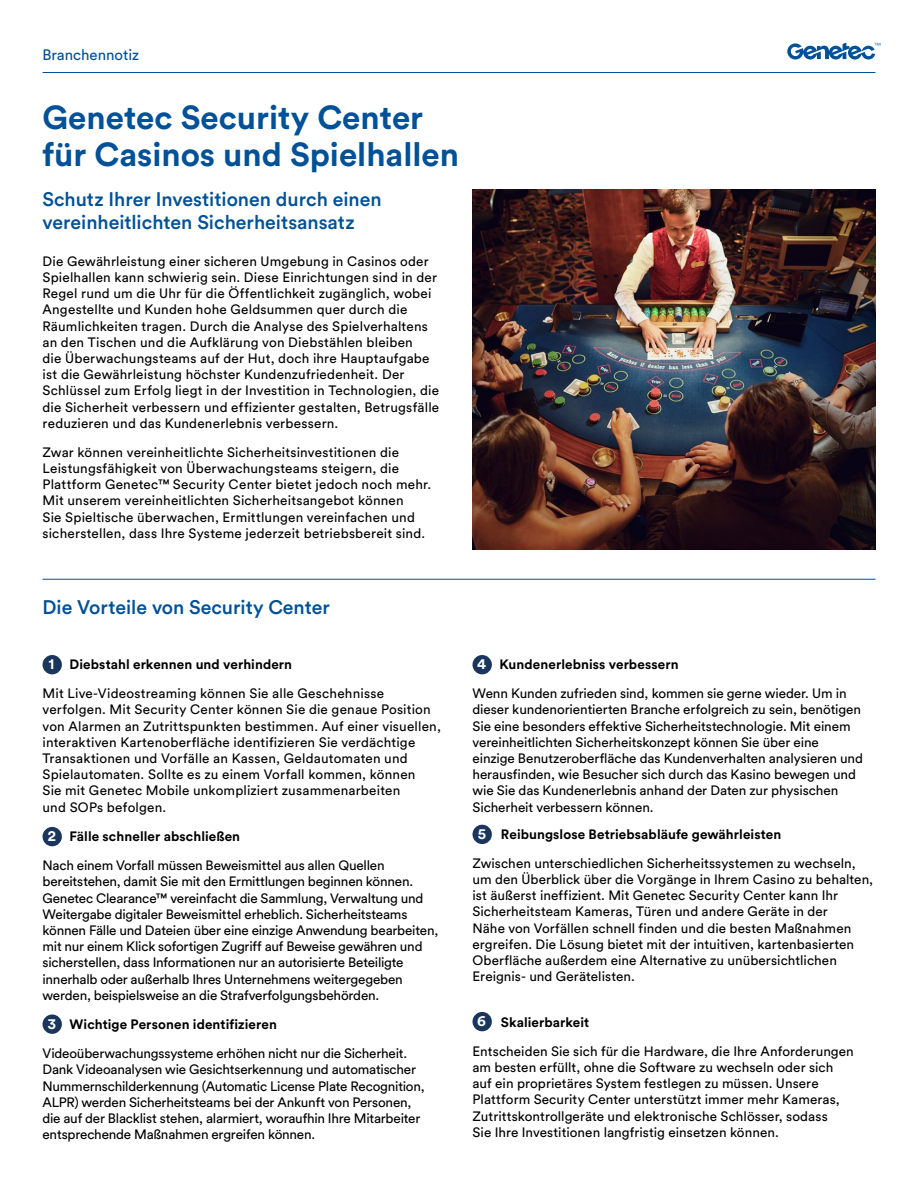
<style>
.page{position:relative;width:918px;height:1188px;background:#fff}
.page>*{position:absolute;margin:0;border:0;box-sizing:border-box;transform-origin:0 0}
.Document_Title{font:700 33px/37.5px "Circular Pro";color:#005197}
.Section_Heading_-_Ru{font:500 19.5px/23.4px "Circular Pro";color:#005197}
.Document_Type{font:15px "Circular Pro";color:#005197}
.Body_Text{font:700 15px "Circular Pro";color:#fcfeff}
.Body_Text-2{font:13.5px/16.2px "Circular Pro";letter-spacing:.005em;color:#000}
.Body_Text-3{font:13.5px/16.2px "Circular Pro";letter-spacing:-.015em;color:#000}
.Body_Text-4{font:700 13.5px "Circular Pro";letter-spacing:.005em;color:#000}
</style>
<div class="page">
<hr style="left:43px;top:72px;width:832px;height:1px;background:#005197">
<svg style="left:787px;top:43px;width:93px;height:17px"></svg>
<hr style="left:43px;top:579px;width:832px;height:1px;background:#005197">
<div style="left:43px;top:655px;width:19px;height:19px;background:#1b365d;border-radius:50%"></div>
<div style="left:43px;top:827px;width:19px;height:19px;background:#1b365d;border-radius:50%"></div>
<div style="left:43px;top:1015px;width:19px;height:19px;background:#1b365d;border-radius:50%"></div>
<div style="left:472px;top:655px;width:20px;height:19px;background:#1b365d;border-radius:50%"></div>
<div style="left:472px;top:825px;width:20px;height:19px;background:#1b365d;border-radius:50%"></div>
<div style="left:472px;top:1012px;width:20px;height:19px;background:#1b365d;border-radius:50%"></div>
<img style="left:472px;top:190px;width:403px;height:360px">
<p class="Document_Type" style="left:43px;top:44px;width:98px">Branchennotiz</p>
<p class="Document_Title" style="left:43px;top:97px;width:418px">Genetec Security Center für Casinos und Spielhallen</p>
<p class="Section_Heading_-_Ru" style="left:43px;top:186px;width:341px">Schutz Ihrer Investitionen durch einen vereinheitlichten Sicherheitsansatz</p>
<p class="Body_Text-2" style="left:43px;top:252px;width:398px">Die Gewährleistung einer sicheren Umgebung in Casinos oder Spielhallen kann schwierig sein. Diese Einrichtungen sind in der Regel rund um die Uhr für die Öffentlichkeit zugänglich, wobei Angestellte und Kunden hohe Geldsummen quer durch die Räumlichkeiten tragen. Durch die Analyse des Spielverhaltens an den Tischen und die Aufklärung von Diebstählen bleiben<br>die Überwachungsteams auf der Hut, doch ihre Hauptaufgabe ist die Gewährleistung höchster Kundenzufriedenheit. Der Schlüssel zum Erfolg liegt in der Investition in Technologien, die die Sicherheit verbessern und effizienter gestalten, Betrugsfälle reduzieren und das Kundenerlebnis verbessern.</p>
<p class="Body_Text-2" style="left:43px;top:443px;width:390px">Zwar können vereinheitlichte Sicherheitsinvestitionen die Leistungsfähigkeit von Überwachungsteams steigern, die Plattform Genetec™ Security Center bietet jedoch noch mehr.<br>Mit unserem vereinheitlichten Sicherheitsangebot können<br>Sie Spieltische überwachen, Ermittlungen vereinfachen und sicherstellen, dass Ihre Systeme jederzeit betriebsbereit sind.</p>
<p class="Section_Heading_-_Ru" style="left:43px;top:594px;width:289px">Die Vorteile von Security Center</p>
<p class="Body_Text-4" style="left:70px;top:655px;width:224px">Diebstahl erkennen und verhindern</p>
<p class="Body_Text-2" style="left:43px;top:685px;width:400px">Mit Live-Videostreaming können Sie alle Geschehnisse verfolgen. Mit Security Center können Sie die genaue Position von Alarmen an Zutrittspunkten bestimmen. Auf einer visuellen, interaktiven Kartenoberfläche identifizieren Sie verdächtige Transaktionen und Vorfälle an Kassen, Geldautomaten und Spielautomaten. Sollte es zu einem Vorfall kommen, können<br>Sie mit Genetec Mobile unkompliziert zusammenarbeiten<br>und SOPs befolgen.</p>
<p class="Body_Text-4" style="left:70px;top:827px;width:172px">Fälle schneller abschließen</p>
<p class="Body_Text-3" style="left:43px;top:857px;width:397px">Nach einem Vorfall müssen Beweismittel aus allen Quellen bereitstehen, damit Sie mit den Ermittlungen beginnen können.<br>Genetec Clearance™ vereinfacht die Sammlung, Verwaltung und Weitergabe digitaler Beweismittel erheblich. Sicherheitsteams können Fälle und Dateien über eine einzige Anwendung bearbeiten, mit nur einem Klick sofortigen Zugriff auf Beweise gewähren und sicherstellen, dass Informationen nur an autorisierte Beteiligte innerhalb oder außerhalb Ihres Unternehmens weitergegeben werden, beispielsweise an die Strafverfolgungsbehörden.</p>
<p class="Body_Text-4" style="left:70px;top:1015px;width:209px">Wichtige Personen identifizieren</p>
<p class="Body_Text-3" style="left:43px;top:1045px;width:384px">Videoüberwachungssysteme erhöhen nicht nur die Sicherheit.<br>Dank Videoanalysen wie Gesichtserkennung und automatischer Nummernschilderkennung (Automatic License Plate Recognition, ALPR) werden Sicherheitsteams bei der Ankunft von Personen, die auf der Blacklist stehen, alarmiert, woraufhin Ihre Mitarbeiter entsprechende Maßnahmen ergreifen können.</p>
<p class="Body_Text" style="left:49px;top:654px;width:7px">1</p>
<p class="Body_Text" style="left:48px;top:826px;width:10px">2</p>
<p class="Body_Text" style="left:48px;top:1013px;width:10px">3</p>
<p class="Body_Text-4" style="left:500px;top:655px;width:181px">Kundenerlebniss verbessern</p>
<p class="Body_Text-2" style="left:472px;top:685px;width:392px">Wenn Kunden zufrieden sind, kommen sie gerne wieder. Um in dieser kundenorientierten Branche erfolgreich zu sein, benötigen Sie eine besonders effektive Sicherheitstechnologie. Mit einem vereinheitlichten Sicherheitskonzept können Sie über eine einzige Benutzeroberfläche das Kundenverhalten analysieren und herausfinden, wie Besucher sich durch das Kasino bewegen und wie Sie das Kundenerlebnis anhand der Daten zur physischen Sicherheit verbessern können.</p>
<p class="Body_Text-4" style="left:501px;top:825px;width:282px">Reibungslose Betriebsabläufe gewährleisten</p>
<p class="Body_Text-2" style="left:472px;top:854px;width:402px">Zwischen unterschiedlichen Sicherheitssystemen zu wechseln, um den Überblick über die Vorgänge in Ihrem Casino zu behalten, ist äußerst ineffizient. Mit Genetec Security Center kann Ihr Sicherheitsteam Kameras, Türen und andere Geräte in der<br>Nähe von Vorfällen schnell finden und die besten Maßnahmen ergreifen. Die Lösung bietet mit der intuitiven, kartenbasierten Oberfläche außerdem eine Alternative zu unübersichtlichen Ereignis- und Gerätelisten.</p>
<p class="Body_Text-4" style="left:501px;top:1013px;width:90px">Skalierbarkeit</p>
<p class="Body_Text-2" style="left:472px;top:1042px;width:383px">Entscheiden Sie sich für die Hardware, die Ihre Anforderungen am besten erfüllt, ohne die Software zu wechseln oder sich auf ein proprietäres System festlegen zu müssen. Unsere Plattform Security Center unterstützt immer mehr Kameras, Zutrittskontrollgeräte und elektronische Schlösser, sodass<br>Sie Ihre Investitionen langfristig einsetzen können.</p>
<p class="Body_Text" style="left:477px;top:654px;width:10px">4</p>
<p class="Body_Text" style="left:478px;top:823px;width:10px">5</p>
<p class="Body_Text" style="left:477px;top:1011px;width:10px">6</p>
</div>
